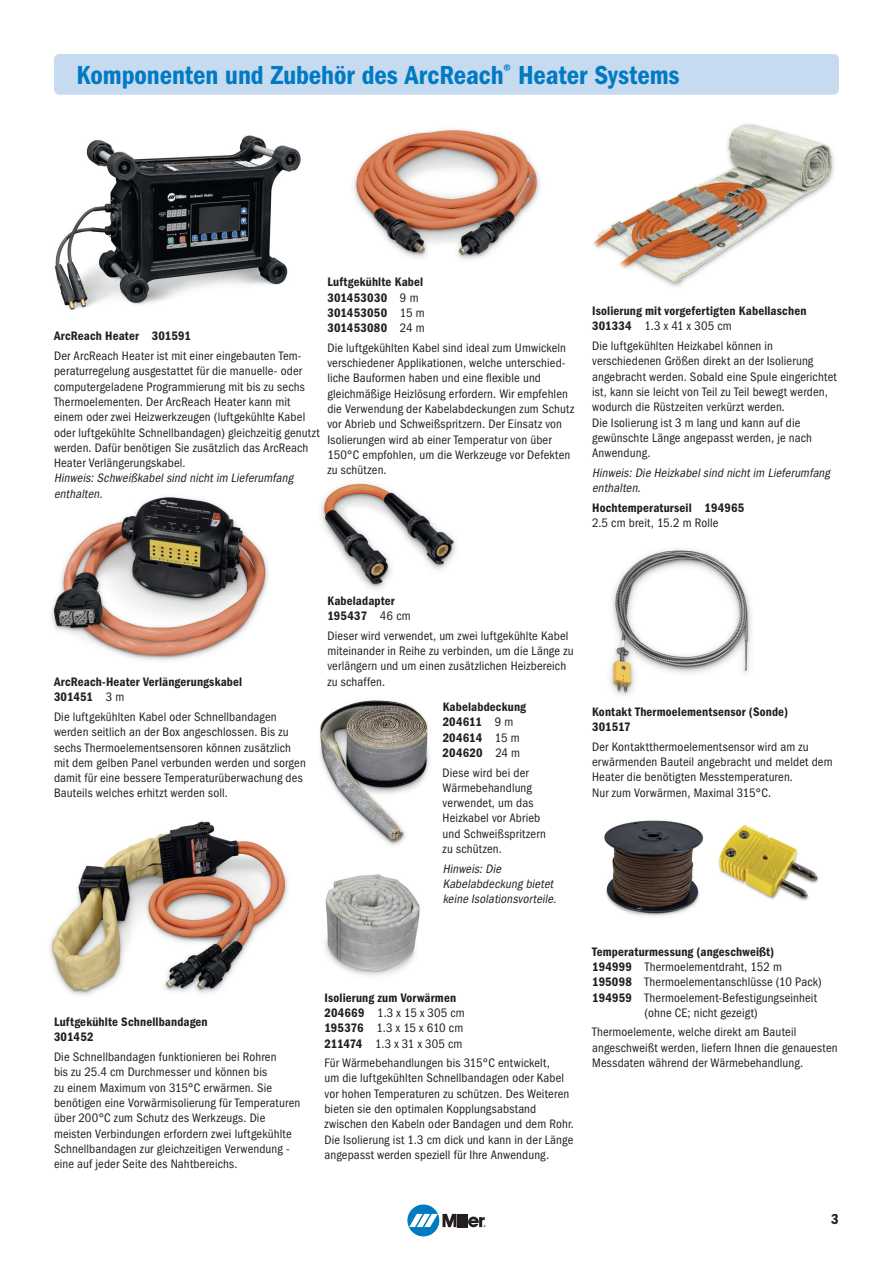
<style>
.page{position:relative;width:893px;height:1263px;background:#fff}
.page>*{position:absolute;margin:0;border:0;box-sizing:border-box;transform-origin:0 0}
.t1{font:27px "ITC Franklin Gothic Std Dm Cd";letter-spacing:-.005em;color:#007ac2}
.t2{font:15px "ITC Franklin Gothic Std Dm Cd";color:#231f20}
.t3{font:condensed 12.75px/15.3px "ITC Franklin Gothic Std";letter-spacing:.01em;color:#231f20}
.t4{font:12.75px/15.3px "ITC Franklin Gothic Std Dm Cd";letter-spacing:.01em;color:#231f20}
.t5{font:italic condensed 12.75px/15.3px "ITC Franklin Gothic Std";letter-spacing:.02em;color:#231f20}
.s1{font-family:"ITC Franklin Gothic Std";font-stretch:condensed}
.s2{font-family:"ITC Franklin Gothic Std Dm Cd";font-stretch:normal}
</style>
<div class="page">
<img style="left:610px;top:549px;width:142px;height:147px">
<div style="left:54px;top:54px;width:785px;height:41px;background:#c6daf0;border-radius:5px"></div>
<img style="left:51px;top:496px;width:217px;height:165px">
<img style="left:49px;top:821px;width:239px;height:175px">
<img style="left:353px;top:129px;width:187px;height:131px">
<img style="left:321px;top:482px;width:135px;height:108px">
<img style="left:320px;top:700px;width:110px;height:146px">
<img style="left:325px;top:874px;width:95px;height:102px">
<img style="left:593px;top:124px;width:241px;height:163px">
<img style="left:604px;top:820px;width:100px;height:97px">
<img style="left:718px;top:825px;width:101px;height:76px">
<img style="left:54px;top:135px;width:247px;height:175px">
<div style="left:407px;top:1204px;width:32px;height:32px;background:#007ac2;border-radius:50%"></div>
<svg style="left:409px;top:1214px;width:77px;height:13px"></svg>
<h1 class="t1" style="left:77px;top:59px;width:605px">Komponenten und Zubehör des ArcReach<sup>®</sup> Heater Systems</h1>
<p class="t4" style="left:327px;top:274px;width:99px">Luftgekühlte Kabel<br>301453030 <span class="s1">9 m<br></span>301453050 <span class="s1">15 m<br></span>301453080 <span class="s1">24 m</span></p>
<p class="t3" style="left:327px;top:340px;width:248px">Die luftgekühlten Kabel sind ideal zum Umwickeln verschiedener Applikationen, welche unterschied&shy;liche Bauformen haben und eine flexible und gleichmäßige Heizlösung erfordern. Wir empfehlen die Verwendung der Kabelabdeckungen zum Schutz vor Abrieb und Schweißspritzern. Der Einsatz von Isolierungen wird ab einer Temperatur von über 150°C empfohlen, um die Werkzeuge vor Defekten zu schützen.</p>
<p class="t4" style="left:54px;top:329px;width:138px">ArcReach Heater 301591</p>
<p class="t3" style="left:54px;top:348px;width:267px">Der ArcReach Heater ist mit einer eingebauten Tem&shy;peraturregelung ausgestattet für die manuelle- oder computergeladene Programmierung mit bis zu sechs Thermoelementen. Der ArcReach Heater kann mit einem oder zwei Heizwerkzeugen (luftgekühlte Kabel oder luftgekühlte Schnellbandagen) gleichzeitig genutzt werden. Dafür benötigen Sie zusätzlich das ArcReach Heater Verlängerungskabel.</p>
<p class="t5" style="left:54px;top:471px;width:243px">Hinweis:Schweißkabelsind nichtim Lieferumfang enthalten.</p>
<p class="t4" style="left:592px;top:303px;width:216px">Isolierung mit vorgefertigten Kabellaschen</p>
<p class="t3" style="left:592px;top:317px;width:183px;line-height:19.5px"><span class="s2">301334</span> 1.3 x 41 x 305 cm<br>Die luftgekühlten Heizkabel können in</p>
<p class="t3" style="left:592px;top:353px;width:246px">verschiedenen Größen direkt an der Isolierung angebracht werden. Sobald eine Spule eingerichtet ist, kann sie leicht von Teil zu Teil bewegt werden, wodurch die Rüstzeiten verkürzt werden.<br>Die Isolierung ist 3 m lang und kann auf die gewünschte Länge angepasst werden, je nach Anwendung.</p>
<p class="t5" style="left:592px;top:465px;width:242px">Hinweis:Die Heizkabelsind nichtim Lieferumfang enthalten.</p>
<p class="t4" style="left:592px;top:500px;width:154px">Hochtemperaturseil 194965</p>
<p class="t3" style="left:592px;top:515px;width:128px">2.5 cm breit, 15.2 m Rolle</p>
<p class="t4" style="left:54px;top:674px;width:190px">ArcReach-Heater Verlängerungskabel<br>301451 <span class="s1">3 m</span></p>
<p class="t3" style="left:54px;top:709px;width:253px">Die luftgekühlten Kabel oder Schnellbandagen werden seitlich an der Box angeschlossen. Bis zu sechs Thermoelementsensoren können zusätzlich mit dem gelben Panel verbunden werden und sorgen damit für eine bessere Temperaturüberwachung des Bauteils welches erhitzt werden soll.</p>
<p class="t4" style="left:54px;top:1014px;width:155px">Luftgekühlte Schnellbandagen<br>301452</p>
<p class="t3" style="left:54px;top:1049px;width:248px">Die Schnellbandagen funktionieren bei Rohren<br>bis zu 25.4 cm Durchmesser und können bis<br>zu einem Maximum von 315°C erwärmen. Sie benötigen eine Vorwärmisolierung für Temperaturen über 200°C zum Schutz des Werkzeugs. Die meisten Verbindungen erfordern zwei luftgekühlte Schnellbandagen zur gleichzeitigen Verwendung - eine auf jeder Seite des Nahtbereichs.</p>
<p class="t4" style="left:327px;top:593px;width:85px">Kabeladapter<br>195437 <span class="s1">46 cm</span></p>
<p class="t3" style="left:327px;top:628px;width:248px">Dieser wird verwendet, um zwei luftgekühlte Kabel miteinander in Reihe zu verbinden, um die Länge zu verlängern und um einen zusätzlichen Heizbereich zu schaffen.</p>
<p class="t4" style="left:443px;top:699px;width:85px">Kabelabdeckung<br>204611 <span class="s1">9 m<br></span>204614 <span class="s1">15 m<br></span>204620 <span class="s1">24 m</span></p>
<p class="t3" style="left:443px;top:765px;width:105px">Diese wird bei der<br>Wärmebehandlung verwendet, um das<br>Heizkabel vor Abrieb und Schweißspritzern zu schützen.</p>
<p class="t5" style="left:443px;top:861px;width:118px">Hinweis:Die<br>Kabelabdeckung bietet keine Isolationsvorteile.</p>
<p class="t4" style="left:324px;top:990px;width:133px">Isolierung zum Vorwärmen</p>
<p class="t3" style="left:324px;top:1005px;width:142px"><span class="s2">204669</span> 1.3 x 15 x 305 cm<br><span class="s2">195376</span> 1.3 x 15 x 610 cm<br><span class="s2">211474</span> 1.3 x 31 x 305 cm</p>
<p class="t3" style="left:324px;top:1055px;width:251px">Für Wärmebehandlungen bis 315°C entwickelt,<br>um die luftgekühlten Schnellbandagen oder Kabel vor hohen Temperaturen zu schützen. Des Weiteren bieten sie den optimalen Kopplungsabstand zwischen den Kabeln oder Bandagen und dem Rohr.<br>Die Isolierung ist 1.3 cm dick und kann in der Länge angepasst werden speziell für Ihre Anwendung.</p>
<p class="t4" style="left:592px;top:704px;width:197px">Kontakt Thermoelementsensor (Sonde)<br>301517</p>
<p class="t3" style="left:592px;top:739px;width:242px">Der Kontaktthermoelementsensor wird am zu erwärmenden Bauteil angebracht und meldet dem Heater die benötigten Messtemperaturen.<br>Nur zum Vorwärmen, Maximal 315°C.</p>
<p class="t4" style="left:592px;top:944px;width:184px">Temperaturmessung (angeschweißt)</p>
<p class="t3" style="left:592px;top:959px;width:191px"><span class="s2">194999</span> Thermoelementdraht, 152 m</p>
<p class="t3" style="left:592px;top:974px;width:231px"><span class="s2">195098</span> Thermoelementanschlüsse (10 Pack)</p>
<p class="t3" style="left:592px;top:990px;width:226px"><span class="s2">194959</span> Thermoelement-Befestigungseinheit</p>
<p class="t3" style="left:645px;top:1005px;width:115px">(ohne CE; nicht gezeigt)</p>
<p class="t3" style="left:592px;top:1025px;width:247px">Thermoelemente, welche direkt am Bauteil angeschweißt werden, liefern Ihnen die genauesten<br>Messdaten während der Wärmebehandlung.</p>
<p class="t2" style="left:831px;top:1210px;width:9px">3</p>
</div>
